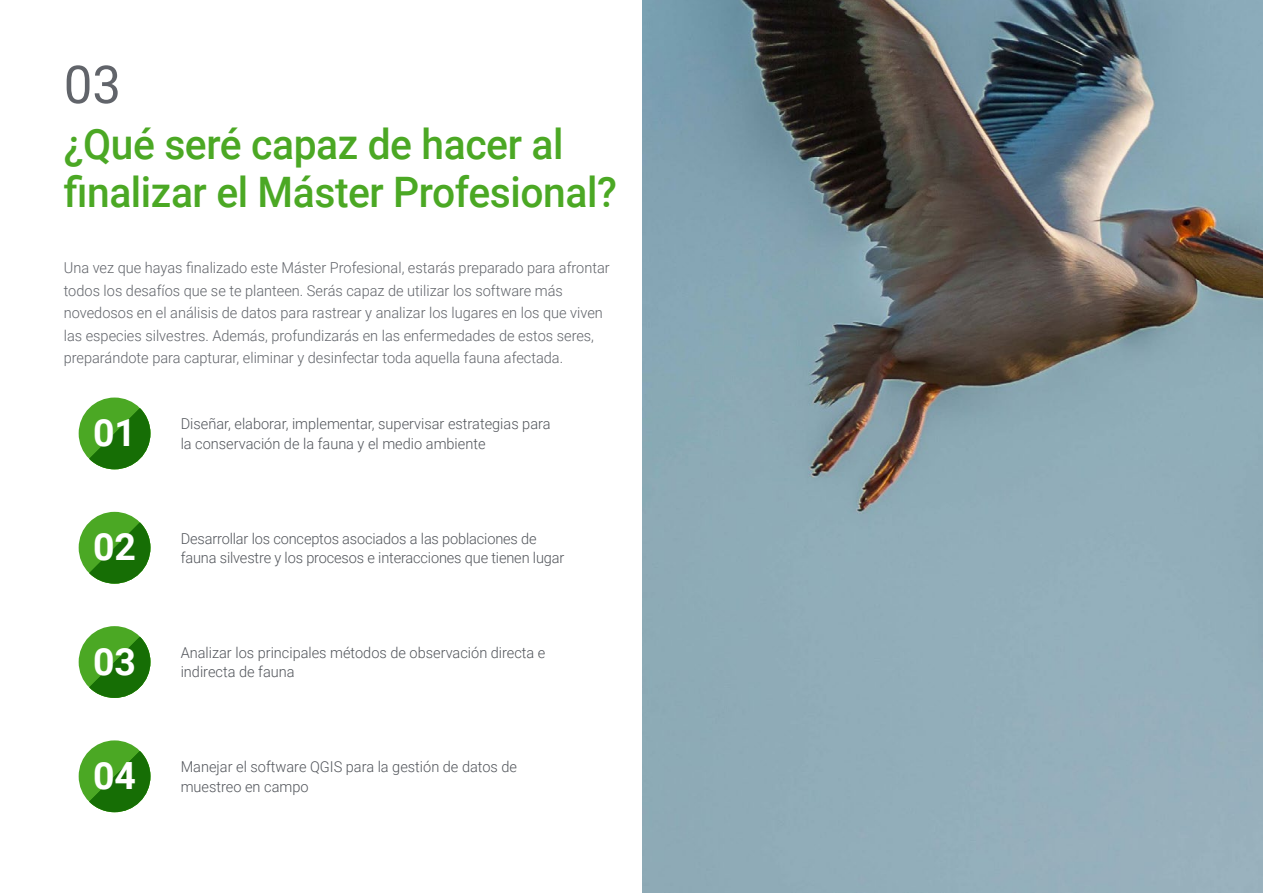
<style>
.page{position:relative;width:1263px;height:893px;background:#fff}
.page>*{position:absolute;margin:0;border:0;box-sizing:border-box;transform-origin:0 0}
.t1{font:52.5px "Roboto";color:#61646a}
.t2{font:500 42px/48px "Roboto";letter-spacing:-.01em;color:#4ba824}
.t3{font:700 37.5px "Roboto";color:#fff}
.t4{font:300 15px/22.5px "Roboto";color:#61646a}
.t5{font:300 15px/19.5px "Roboto";color:#52555b}
</style>
<div class="page">
<div style="left:79px;top:512px;width:71px;height:72px;background:#4ba824;border-radius:50%"></div>
<svg style="left:89px;top:522px;width:61px;height:62px"></svg>
<div style="left:79px;top:740px;width:71px;height:72px;background:#4ba824;border-radius:50%"></div>
<svg style="left:89px;top:751px;width:61px;height:61px"></svg>
<div style="left:79px;top:626px;width:71px;height:72px;background:#4ba824;border-radius:50%"></div>
<svg style="left:89px;top:637px;width:61px;height:61px"></svg>
<div style="left:79px;top:398px;width:71px;height:71px;background:#4ba824;border-radius:50%"></div>
<svg style="left:89px;top:408px;width:61px;height:61px"></svg>
<img style="left:642px;top:0;width:621px;height:893px">
<h1 class="t1" style="left:64px;top:48px;width:59px">03</h1>
<h2 class="t2" style="left:64px;top:119px;width:555px">¿Qué seré capaz de hacer al finalizar el Máster Profesional?</h2>
<p class="t4" style="left:64px;top:256px;width:547px">Una vez que hayas finalizado este Máster Profesional, estarás preparado para afrontar todos los desafíos que se te planteen. Serás capaz de utilizar los software más novedosos en el análisis de datos para rastrear y analizar los lugares en los que viven las especies silvestres. Además, profundizarás en las enfermedades de estos seres, preparándote para capturar, eliminar y desinfectar toda aquella fauna afectada.</p>
<h3 class="t3" style="left:93px;top:407px;width:45px">01</h3>
<p class="t5" style="left:181px;top:414px;width:371px">Diseñar, elaborar, implementar, supervisar estrategias para</p>
<p class="t5" style="left:181px;top:433px;width:306px">la conservación de la fauna y el medio ambiente</p>
<h3 class="t3" style="left:93px;top:521px;width:45px">02</h3>
<p class="t5" style="left:181px;top:528px;width:385px">Desarrollar los conceptos asociados a las poblaciones de fauna silvestre y los procesos e interacciones que tienen lugar</p>
<h3 class="t3" style="left:93px;top:635px;width:45px">03</h3>
<p class="t5" style="left:181px;top:642px;width:366px">Analizar los principales métodos de observación directa e indirecta de fauna</p>
<h3 class="t3" style="left:93px;top:749px;width:45px">04</h3>
<p class="t5" style="left:181px;top:756px;width:338px">Manejar el software QGIS para la gestión de datos de muestreo en campo</p>
</div>
